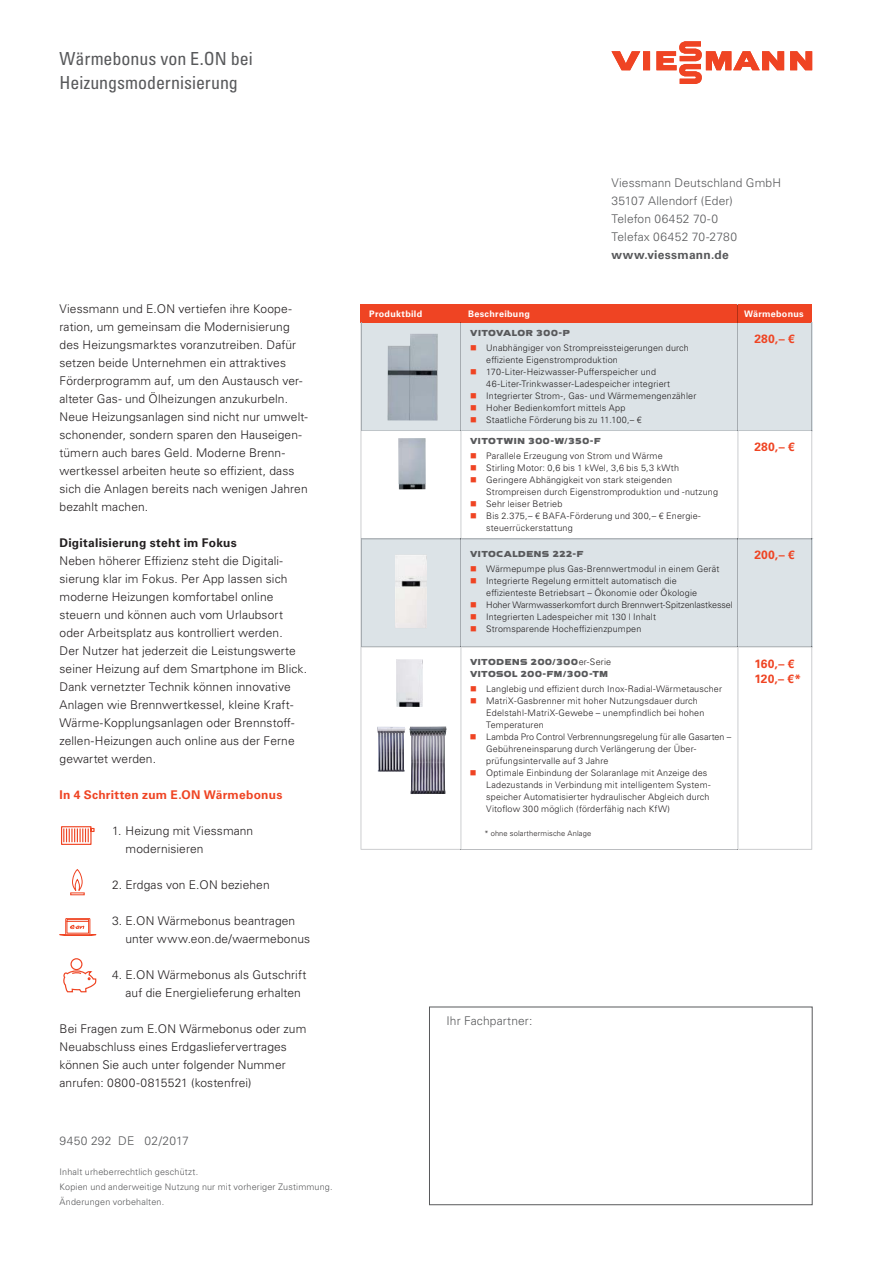
<style>
.page{position:relative;width:893px;height:1263px;background:#fff}
.page>*{position:absolute;margin:0;border:0;box-sizing:border-box;transform-origin:0 0}
.t1{font:condensed 18px/24px "Univers LTCYR 57";color:#58595b}
.t2{font:300 12px/18px "Univers LTCYR 45";letter-spacing:.01em;color:#231f20}
.t3{font:300 12px/18px "Univers LTCYR 45";letter-spacing:.01em;color:#58595b}
.t4{font:700 12px/15px "Univers LTCYR 65";letter-spacing:.02em;color:#ef4423}
.t5{font:700 12px "Univers LTCYR 65";letter-spacing:.02em;color:#231f20}
.t6{font:700 12px "Univers LTCYR 65";letter-spacing:.025em;color:#58595b}
.t7{font:300 9px/12px "Univers LTCYR 45";letter-spacing:.02em;color:#231f20}
.t8{font:300 9px/15px "Univers LTCYR 45";letter-spacing:.02em;color:#58595b}
.t9{font:9px/12px "Viessmann";letter-spacing:.01em;color:#58595b}
.t10{font:700 9px "Univers LTCYR 65";letter-spacing:.03em;color:#fff}
.t11{font:300 7.5px "Univers LTCYR 45";letter-spacing:.02em;color:#231f20}
.s1{font-family:"Univers LTCYR 45";font-weight:300;color:#231f20}
</style>
<div class="page">
<div style="left:361px;top:323px;width:451px;height:108px;background:#dce3e7"></div>
<div style="left:361px;top:539px;width:451px;height:108px;background:#dce3e7"></div>
<div style="left:361px;top:305px;width:451px;height:18px;background:#ef4423"></div>
<svg style="left:361px;top:323px;width:100px;height:527px"></svg>
<hr style="left:361px;top:323px;width:1px;height:108px;background:#a6acb1">
<hr style="left:361px;top:539px;width:1px;height:108px;background:#a6acb1">
<hr style="left:811px;top:323px;width:1px;height:107px;background:#a6acb1">
<hr style="left:461px;top:849px;width:277px;height:1px;background:#bbbdc0">
<hr style="left:461px;top:647px;width:1px;height:202px;background:#bbbdc0">
<hr style="left:461px;top:431px;width:1px;height:107px;background:#bbbdc0">
<hr style="left:461px;top:323px;width:1px;height:107px;background:#a6acb1">
<hr style="left:461px;top:539px;width:1px;height:107px;background:#a6acb1">
<hr style="left:738px;top:323px;width:1px;height:107px;background:#a6acb1">
<hr style="left:461px;top:431px;width:277px;height:1px;background:#bbbdc0">
<hr style="left:361px;top:431px;width:100px;height:1px;background:#bbbdc0">
<hr style="left:461px;top:430px;width:277px;height:1px;background:#a6acb1">
<hr style="left:361px;top:430px;width:100px;height:1px;background:#a6acb1">
<hr style="left:461px;top:538px;width:277px;height:1px;background:#bbbdc0">
<hr style="left:361px;top:538px;width:100px;height:1px;background:#bbbdc0">
<hr style="left:461px;top:539px;width:277px;height:1px;background:#82878c">
<hr style="left:361px;top:539px;width:100px;height:1px;background:#82878c">
<hr style="left:461px;top:647px;width:277px;height:1px;background:#919395">
<hr style="left:361px;top:647px;width:100px;height:1px;background:#919395">
<hr style="left:461px;top:646px;width:277px;height:1px;background:#82878c">
<hr style="left:361px;top:646px;width:100px;height:1px;background:#82878c">
<svg style="left:738px;top:430px;width:74px;height:420px"></svg>
<img style="left:398px;top:438px;width:28px;height:51px">
<img style="left:395px;top:554px;width:32px;height:74px">
<img style="left:396px;top:659px;width:27px;height:48px">
<img style="left:377px;top:727px;width:28px;height:45px">
<img style="left:409px;top:726px;width:36px;height:68px">
<div style="left:429px;top:1006px;width:384px;height:199px;border:1px solid #58595b"></div>
<svg style="left:611px;top:41px;width:201px;height:43px"></svg>
<svg style="left:61px;top:826px;width:34px;height:19px"></svg>
<svg style="left:70px;top:869px;width:15px;height:26px"></svg>
<svg style="left:60px;top:918px;width:36px;height:18px"></svg>
<div style="left:70px;top:958px;width:12px;height:12px;border:1px solid #ef4423;border-radius:50%"></div>
<svg style="left:63px;top:970px;width:34px;height:23px"></svg>
<h1 class="t1" style="left:60px;top:48px;width:195px">Wärmebonus von E.ON bei<br>Heizungsmodernisierung</h1>
<p class="t2" style="left:60px;top:301px;width:250px">Viessmann und E.ON vertiefen ihre Koope&shy;ration, um gemeinsam die Modernisierung des Heizungsmarktes voranzutreiben. Dafür setzen beide Unternehmen ein attraktives Förderprogramm auf, um den Austausch ver&shy;alteter Gas- und Ölheizungen anzukurbeln.<br>Neue Heizungsanlagen sind nicht nur umwelt&shy;schonender, sondern sparen den Hauseigen&shy;tümern auch bares Geld. Moderne Brenn&shy;wertkessel arbeiten heute so effizient, dass sich die Anlagen bereits nach wenigen Jahren bezahlt machen.</p>
<h2 class="t5" style="left:60px;top:539px;width:179px">Digitalisierung steht im Fokus</h2>
<p class="t2" style="left:60px;top:553px;width:249px">Neben höherer Effizienz steht die Digitali&shy;sierung klar im Fokus. Per App lassen sich moderne Heizungen komfortabel online steuern und können auch vom Urlaubsort oder Arbeitsplatz aus kontrolliert werden.<br>Der Nutzer hat jederzeit die Leistungswerte seiner Heizung auf dem Smartphone im Blick.<br>Dank vernetzter Technik können innovative Anlagen wie Brennwertkessel, kleine Kraft-Wärme-Kopplungsanlagen oder Brennstoff&shy;zellen-Heizungen auch online aus der Ferne gewartet werden.</p>
<h2 class="t4" style="left:60px;top:789px;width:224px">In 4 Schritten zum E.ON Wärmebonus</h2>
<h2 class="t2" style="left:126px;top:823px;width:129px;text-indent:-14px">1. Heizung mit Viessmann modernisieren</h2>
<h2 class="t2" style="left:112px;top:877px;width:159px">2. Erdgas von E.ON beziehen</h2>
<h2 class="t2" style="left:126px;top:913px;width:186px;text-indent:-14px">3. E.ON Wärmebonus beantragen unter www.eon.de/waermebonus</h2>
<h2 class="t2" style="left:126px;top:967px;width:182px;text-indent:-14px">4. E.ON Wärmebonus als Gutschrift auf die Energielieferung erhalten</h2>
<h2 class="t2" style="left:60px;top:1021px;width:248px">Bei Fragen zum E.ON Wärmebonus oder zum Neuabschluss eines Erdgasliefervertrages können Sie auch unter folgender Nummer anrufen: 0800-0815521 (kostenfrei)</h2>
<h2 class="t3" style="left:60px;top:1133px;width:131px">9450 292 DE 02/2017</h2>
<p class="t8" style="left:60px;top:1165px;width:275px">Inhalt urheberrechtlich geschützt.<br>Kopien und anderweitige Nutzung nur mit vorheriger Zustimmung.<br>Änderungen vorbehalten.</p>
<h2 class="t3" style="left:611px;top:175px;width:171px">Viessmann Deutschland GmbH<br>35107 Allendorf (Eder)<br>Telefon 06452 70-0<br>Telefax 06452 70-2780</h2>
<h2 class="t6" style="left:611px;top:251px;width:119px">www.viessmann.de</h2>
<p class="t10" style="left:369px;top:310px;width:55px">Produktbild</p>
<p class="t10" style="left:468px;top:310px;width:63px">Beschreibung</p>
<p class="t10" style="left:744px;top:310px;width:61px">Wärmebonus</p>
<p class="t9" style="left:470px;top:327px;width:101px">VITOVALOR 300-P</p>
<p class="t7" style="left:486px;top:343px;width:212px">Unabhängiger von Strompreissteigerungen durch effiziente Eigenstromproduktion 170-Liter-Heizwasser-Pufferspeicher und 46-Liter-Trinkwasser-Ladespeicher integriert Integrierter Strom-, Gas- und Wärmemengenzähler Hoher Bedienkomfort mittels App<br>Staatliche Förderung bis zu 11.100,– €</p>
<p class="t9" style="left:470px;top:435px;width:132px">VITOTWIN 300-W/350-F</p>
<p class="t7" style="left:486px;top:451px;width:233px">Parallele Erzeugung von Strom und Wärme<br>Stirling Motor: 0,6 bis 1 kWel, 3,6 bis 5,3 kWth Geringere Abhängigkeit von stark steigenden Strompreisen durch Eigenstromproduktion und -nutzung Sehr leiser Betrieb<br>Bis 2.375,– € BAFA-Förderung und 300,– € Energie&shy;steuerrückerstattung</p>
<p class="t9" style="left:470px;top:548px;width:115px">VITOCALDENS 222-F</p>
<p class="t7" style="left:486px;top:564px;width:248px">Wärmepumpe plus Gas-Brennwertmodul in einem Gerät Integrierte Regelung ermittelt automatisch die<br>effizienteste Betriebsart – Ökonomie oder Ökologie<br>Hoher Warmwasserkomfort durch Brennwert-Spitzenlastkessel Integrierten Ladespeicher mit 130 l Inhalt<br>Stromsparende Hocheffizienzpumpen</p>
<p class="t9" style="left:470px;top:656px;width:143px">VITODENS 200/300<span class="s1">er-Serie<br></span>VITOSOL 200-FM/300-TM</p>
<p class="t7" style="left:486px;top:684px;width:247px">Langlebig und effizient durch Inox-Radial-Wärmetauscher MatriX-Gasbrenner mit hoher Nutzungsdauer durch Edelstahl-MatriX-Gewebe – unempfindlich bei hohen Temperaturen<br>Lambda Pro Control Verbrennungsregelung für alle Gasarten – Gebühreneinsparung durch Verlängerung der Über&shy;prüfungsintervalle auf 3 Jahre<br>Optimale Einbindung der Solaranlage mit Anzeige des Ladezustands in Verbindung mit intelligentem System&shy;speicher Automatisierter hydraulischer Abgleich durch Vitoflow 300 möglich (förderfähig nach KfW)</p>
<h2 class="t4" style="left:754px;top:333px;width:42px">280,– €</h2>
<h2 class="t4" style="left:754px;top:441px;width:42px">280,– €</h2>
<h2 class="t4" style="left:754px;top:549px;width:42px">200,– €</h2>
<h2 class="t4" style="left:754px;top:657px;width:48px">160,– €<br>120,– €*</h2>
<p class="t11" style="left:484px;top:831px;width:108px">* ohne solarthermische Anlage</p>
<h2 class="t3" style="left:446px;top:1013px;width:87px">Ihr Fachpartner:</h2>
</div>
